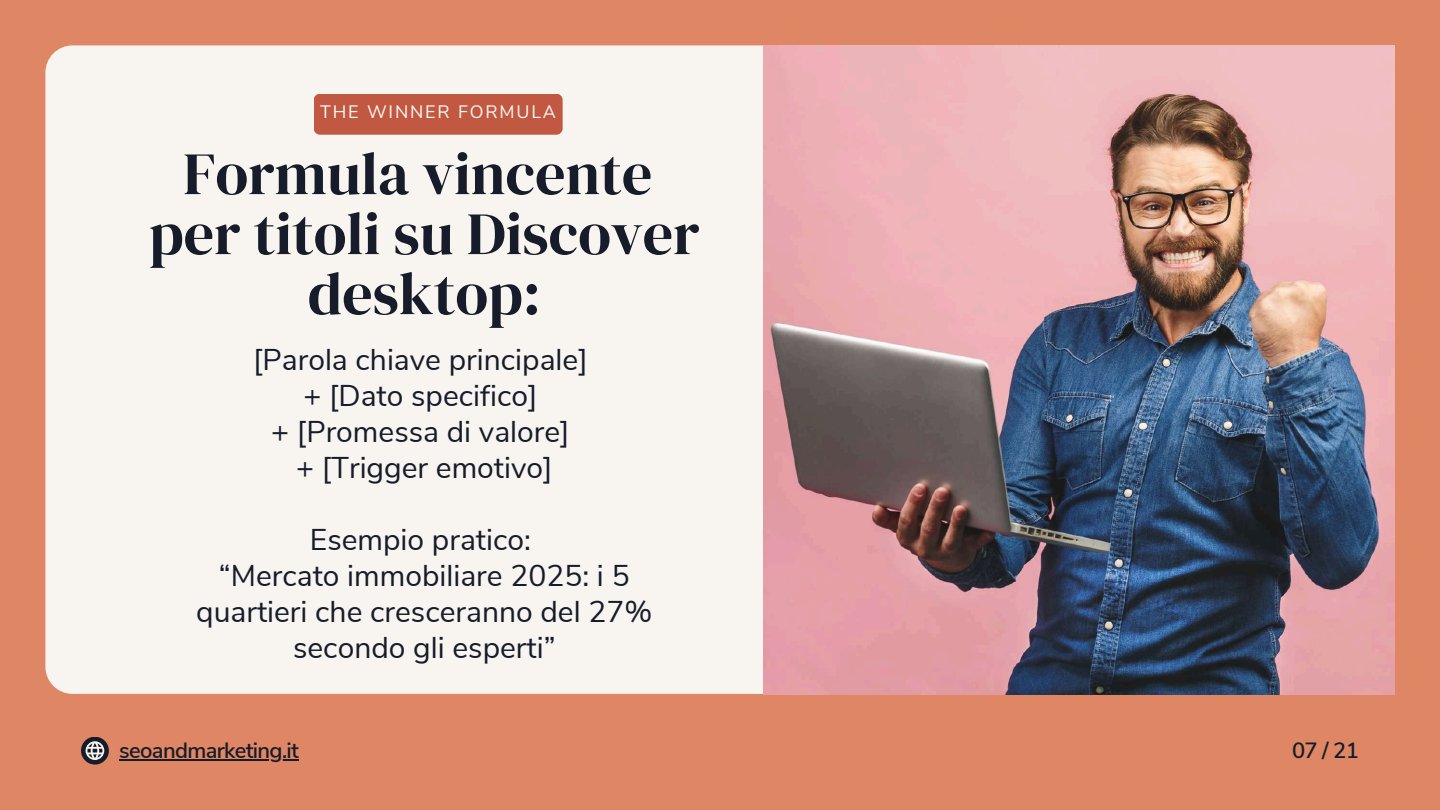
<style>
.page{position:relative;width:1440px;height:810px;background:#df8665}
.page>*{position:absolute;margin:0;border:0;box-sizing:border-box;transform-origin:0 0}
.t1{font:60px/60px "DM Serif Display";color:#161c29;text-align:center}
.t2{font:30px/36px "Nunito Sans";color:#161c29;text-align:center}
.t3{font:600 22px "Nunito Sans";letter-spacing:-.03em;color:#161c29}
.t4{font:18px "Nunito Sans";letter-spacing:.1em;color:#fff9f4}
</style>
<div class="page">
<div style="left:45px;top:45px;width:1350px;height:649px;background:#f8f4f0;border-radius:27px"></div>
<img style="left:764px;top:45px;width:631px;height:649px">
<div style="left:81px;top:737px;width:28px;height:28px;background:#161c29;border-radius:50%"></div>
<svg style="left:86px;top:741px;width:18px;height:19px"></svg>
<div style="left:314px;top:94px;width:249px;height:41px;background:#c15841;border-radius:6px"></div>
<hr style="left:119px;top:760px;width:179px;height:1px;background:#161c29">
<p class="t4" style="left:320px;top:100px;width:237px">THE WINNER FORMULA</p>
<h1 class="t1" style="left:149px;top:143px;width:552px">Formula vincente per titoli su Discover desktop:</h1>
<p class="t2" style="left:253px;top:342px;width:336px">[Parola chiave principale] + [Dato specifico]<br>+ [Promessa di valore]<br>+ [Trigger emotivo]</p>
<p class="t2" style="left:196px;top:522px;width:458px">Esempio pratico:<br>“Mercato immobiliare 2025: i 5 quartieri che cresceranno del 27% secondo gli esperti”</p>
<p class="t3" style="left:119px;top:736px;width:181px">seoandmarketing.it</p>
<p class="t3" style="left:1292px;top:736px;width:68px">07/21</p>
</div>
